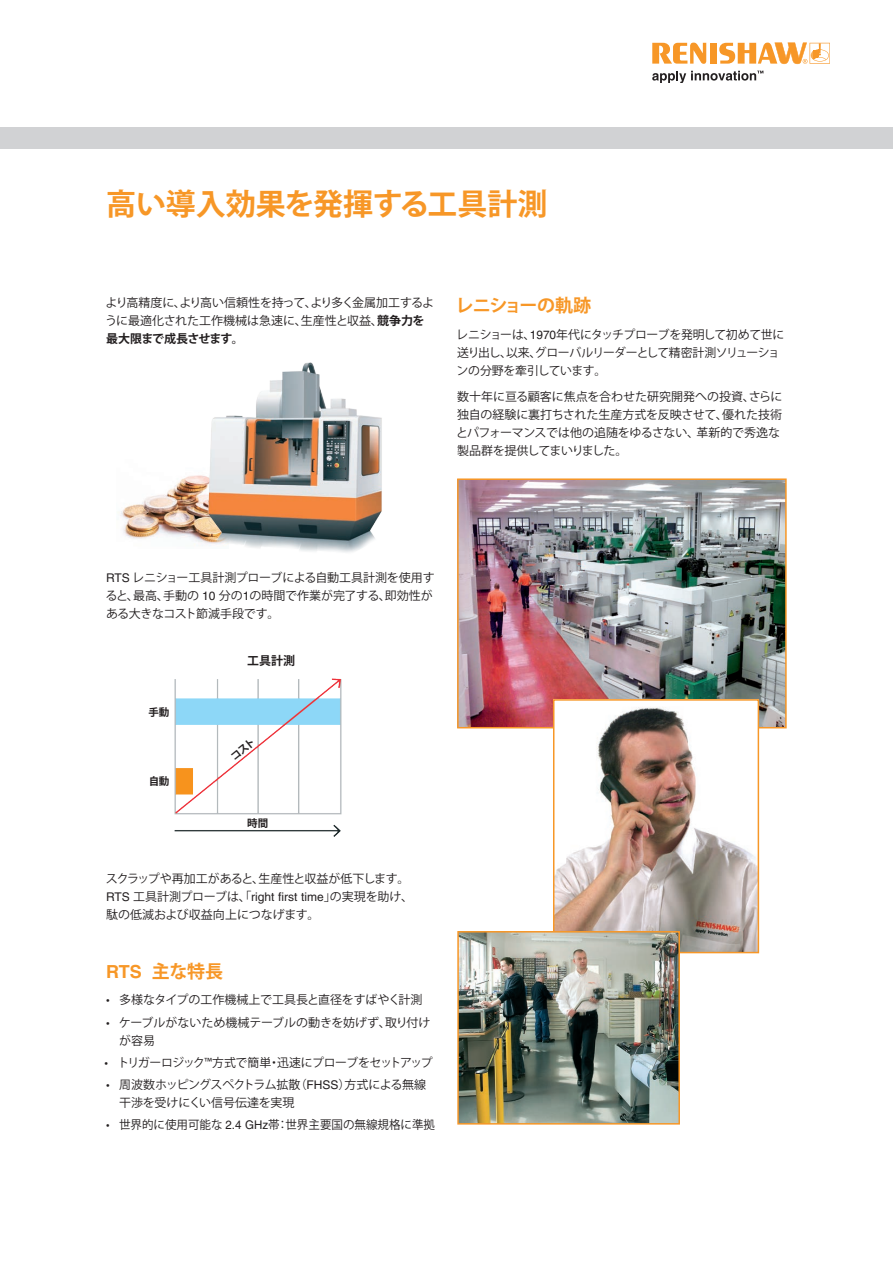
<style>
.page{position:relative;width:893px;height:1263px;background:#fff}
.page>*{position:absolute;margin:0;border:0;box-sizing:border-box;transform-origin:0 0}
.t1{font:700 30px "Koz Go Std";letter-spacing:-.005em;color:#f79727}
.Text{font:700 18px "Koz Go Std";letter-spacing:-.04em;color:#f79727}
.Text-2{font:700 18px "Koz Go Std";letter-spacing:-.02em;color:#f79727}
.Text-3{font:12px/18px "Koz Go Std";letter-spacing:-.01em;color:#231f20}
.Text-4{font:12px/18px "Koz Go Std";letter-spacing:-.04em;color:#231f20}
.Text-5{font:12px "Koz Go Std";letter-spacing:-.01em;color:#231f20;scale:.96 1}
.Text-6{font:700 12px "Koz Go Std";color:#231f20}
.Text-7{font:700 10.5px "Koz Go Std";color:#231f20}
.s1{font-weight:700}
.s2{font-family:"Helvetica CE"}
.s3{font-family:"Helvetica"}
</style>
<div class="page">
<hr style="left:892px;top:128px;width:1px;height:148px;background:#f79727">
<svg style="left:652px;top:43px;width:54px;height:21px"></svg>
<div style="left:710px;top:43px;width:7px;height:21px;background:#f79727"></div>
<svg style="left:719px;top:43px;width:110px;height:21px"></svg>
<svg style="left:652px;top:71px;width:111px;height:12px"></svg>
<div style="left:0;top:128px;width:893px;height:21px;background:#d1d2d4"></div>
<img style="left:174px;top:678px;width:168px;height:158px">
<img style="left:460px;top:481px;width:324px;height:244px">
<div style="left:457px;top:478px;width:330px;height:250px;border:2px solid #f79727"></div>
<img style="left:556px;top:702px;width:200px;height:248px">
<div style="left:553px;top:699px;width:206px;height:254px;border:2px solid #f79727"></div>
<img style="left:460px;top:934px;width:217px;height:187px">
<div style="left:457px;top:931px;width:223px;height:193px;border:2px solid #f79727"></div>
<img style="left:118px;top:476px;width:73px;height:63px">
<img style="left:191px;top:362px;width:191px;height:191px">
<svg style="left:231px;top:737px;width:25px;height:23px"></svg>
<p class="t1" style="left:106px;top:185px;width:443px">高い導入効果を発揮する工具計測</p>
<p class="Text-3" style="left:105px;top:294px;width:330px">より高精度に、より高い信頼性を持って、より多く金属加工するように最適化された工作機械は急速に、生産性と収益、<span class="s1">競争力を最大限まで成長させます。</span></p>
<p class="Text" style="left:455px;top:294px;width:137px">レニショーの軌跡</p>
<p class="Text-4" style="left:456px;top:326px;width:330px">レニショーは、<span class="s2">1970</span>年代にタッチプローブを発明して初めて世に送り出し、以来、グローバルリーダーとして精密計測ソリューションの分野を牽引しています。</p>
<p class="Text-3" style="left:456px;top:388px;width:328px">数十年に亘る顧客に焦点を合わせた研究開発への投資、さらに独自の経験に裏打ちされた生産方式を反映させて、優れた技術とパフォーマンスでは他の追随をゆるさない、革新的で秀逸な製品群を提供してまいりました。</p>
<p class="Text-3" style="left:106px;top:569px;width:331px"><span class="s3">RTS</span> レニショー工具計測プローブによる自動工具計測を使用すると、最高、手動の <span class="s2">10</span> 分の<span class="s2">1</span>の時間で作業が完了する、即効性がある大きなコスト節減手段です。</p>
<p class="Text-7" style="left:148px;top:705px;width:22px">手動</p>
<p class="Text-7" style="left:149px;top:775px;width:22px">自動</p>
<p class="Text-6" style="left:247px;top:653px;width:49px">工具計測</p>
<p class="Text-7" style="left:247px;top:816px;width:22px">時間</p>
<p class="Text-3" style="left:106px;top:870px;width:309px">スクラップや再加工があると、生産性と収益が低下します。<br><span class="s3">RTS</span> 工具計測プローブは、「<span class="s3">right first time</span>」の実現を助け、駄の低減および収益向上につなげます。</p>
<p class="Text-2" style="left:106px;top:960px;width:118px"><span class="s3">RTS</span> 主な特長</p>
<p class="Text-3" style="left:106px;top:991px;width:318px">• 多様なタイプの工作機械上で工具長と直径をすばやく計測</p>
<p class="Text-3" style="left:119px;top:1014px;width:313px;text-indent:-13px">• ケーブルがないため機械テーブルの動きを妨げず、取り付けが容易</p>
<p class="Text-4" style="left:105px;top:1054px;width:330px">• トリガーロジック™方式で簡単・迅速にプローブをセットアップ</p>
<p class="Text-3" style="left:119px;top:1076px;width:308px;text-indent:-13px">• 周波数ホッピングスペクトラム拡散（<span class="s2">FHSS</span>）方式による無線干渉を受けにくい信号伝達を実現</p>
<p class="Text-5" style="left:106px;top:1117px;width:344px">• 世界的に使用可能な <span class="s2">2.4 GHz</span>帯：世界主要国の無線規格に準拠</p>
</div>
